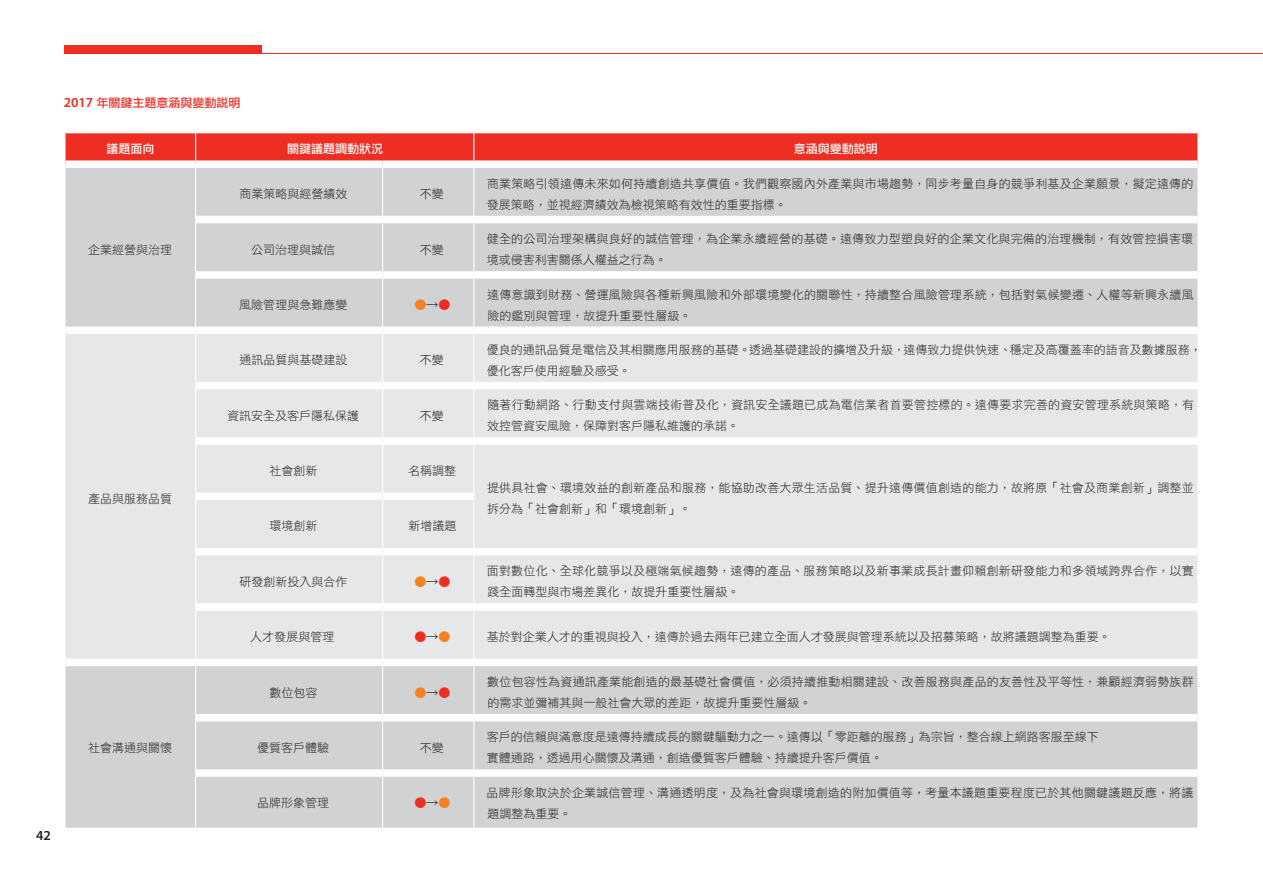
<style>
.page{position:relative;width:1263px;height:893px;background:#fff}
.page>*{position:absolute;margin:0;border:0;box-sizing:border-box;transform-origin:0 0}
.t1{font:600 13.8px "Myriad Pro";color:#231f20}
.t2{font:12px/21px "DF Li Hei Std W3";letter-spacing:.01em;color:#231f20}
.t3{font:12px "DF Li Hei Std W5";color:#fff}
.t4{font:12px "DF Li Hei Std W5";color:#ee2e22}
.t5{font:12px "DF Li Hei Std W3";color:#f58220}
.t6{font:12px "DF Li Hei Std W3";color:#ee2e22}
.s1{font-family:"Myriad Pro";font-weight:600;font-size:13.8px}
.s2{color:#231f20}
.s3{color:#ee2e22}
.s4{color:#f58220}
</style>
<div class="page">
<hr style="left:64px;top:53px;width:1199px;height:1px;background:#ee2e22">
<div style="left:64px;top:45px;width:197px;height:8px;background:#ee2e22"></div>
<div style="left:66px;top:168px;width:1131px;height:660px;background:#d1d2d4"></div>
<div style="left:66px;top:334px;width:1131px;height:325px;background:#e6e7e9"></div>
<hr style="left:195px;top:168px;width:1px;height:52px;background:#fff">
<hr style="left:195px;top:220px;width:1px;height:55px;background:#fff">
<hr style="left:195px;top:275px;width:1px;height:51px;background:#fff">
<hr style="left:195px;top:334px;width:1px;height:52px;background:#fff">
<hr style="left:195px;top:386px;width:1px;height:55px;background:#fff">
<hr style="left:195px;top:441px;width:1px;height:55px;background:#fff">
<hr style="left:195px;top:496px;width:1px;height:56px;background:#fff">
<hr style="left:195px;top:552px;width:1px;height:55px;background:#fff">
<hr style="left:195px;top:607px;width:1px;height:52px;background:#fff">
<hr style="left:195px;top:666px;width:1px;height:52px;background:#fff">
<hr style="left:195px;top:718px;width:1px;height:55px;background:#fff">
<hr style="left:195px;top:773px;width:1px;height:55px;background:#fff">
<div style="left:65px;top:133px;width:1133px;height:31px;background:#ee2e22"></div>
<hr style="left:382px;top:168px;width:1px;height:48px;background:#fff">
<hr style="left:473px;top:168px;width:1px;height:48px;background:#fff">
<hr style="left:382px;top:223px;width:1px;height:48px;background:#fff">
<hr style="left:473px;top:223px;width:1px;height:48px;background:#fff">
<hr style="left:382px;top:279px;width:1px;height:47px;background:#fff">
<hr style="left:473px;top:279px;width:1px;height:47px;background:#fff">
<hr style="left:382px;top:334px;width:1px;height:48px;background:#fff">
<hr style="left:473px;top:334px;width:1px;height:48px;background:#fff">
<hr style="left:382px;top:389px;width:1px;height:48px;background:#fff">
<hr style="left:473px;top:389px;width:1px;height:48px;background:#fff">
<hr style="left:382px;top:445px;width:1px;height:48px;background:#fff">
<hr style="left:473px;top:445px;width:1px;height:51px;background:#fff">
<hr style="left:382px;top:500px;width:1px;height:48px;background:#fff">
<hr style="left:473px;top:496px;width:1px;height:52px;background:#fff">
<hr style="left:382px;top:555px;width:1px;height:48px;background:#fff">
<hr style="left:473px;top:555px;width:1px;height:48px;background:#fff">
<hr style="left:382px;top:611px;width:1px;height:48px;background:#fff">
<hr style="left:473px;top:611px;width:1px;height:48px;background:#fff">
<hr style="left:382px;top:666px;width:1px;height:48px;background:#fff">
<hr style="left:473px;top:666px;width:1px;height:48px;background:#fff">
<hr style="left:382px;top:721px;width:1px;height:48px;background:#fff">
<hr style="left:473px;top:721px;width:1px;height:48px;background:#fff">
<hr style="left:382px;top:777px;width:1px;height:51px;background:#fff">
<hr style="left:473px;top:777px;width:1px;height:51px;background:#fff">
<div style="left:66px;top:160px;width:130px;height:8px;background:#fff"></div>
<div style="left:196px;top:160px;width:187px;height:8px;background:#fff"></div>
<div style="left:383px;top:160px;width:91px;height:8px;background:#fff"></div>
<div style="left:474px;top:160px;width:723px;height:8px;background:#fff"></div>
<div style="left:196px;top:216px;width:187px;height:7px;background:#fff"></div>
<div style="left:383px;top:216px;width:91px;height:7px;background:#fff"></div>
<div style="left:474px;top:216px;width:723px;height:7px;background:#fff"></div>
<div style="left:196px;top:382px;width:187px;height:7px;background:#fff"></div>
<div style="left:383px;top:382px;width:91px;height:7px;background:#fff"></div>
<div style="left:474px;top:382px;width:723px;height:7px;background:#fff"></div>
<div style="left:196px;top:437px;width:187px;height:8px;background:#fff"></div>
<div style="left:383px;top:437px;width:91px;height:8px;background:#fff"></div>
<div style="left:474px;top:437px;width:723px;height:8px;background:#fff"></div>
<div style="left:196px;top:603px;width:187px;height:8px;background:#fff"></div>
<div style="left:383px;top:603px;width:91px;height:8px;background:#fff"></div>
<div style="left:474px;top:603px;width:723px;height:8px;background:#fff"></div>
<div style="left:66px;top:659px;width:130px;height:7px;background:#fff"></div>
<div style="left:196px;top:659px;width:187px;height:7px;background:#fff"></div>
<div style="left:383px;top:659px;width:91px;height:7px;background:#fff"></div>
<div style="left:474px;top:659px;width:723px;height:7px;background:#fff"></div>
<div style="left:196px;top:271px;width:187px;height:8px;background:#fff"></div>
<div style="left:383px;top:271px;width:91px;height:8px;background:#fff"></div>
<div style="left:474px;top:271px;width:723px;height:8px;background:#fff"></div>
<div style="left:66px;top:326px;width:130px;height:8px;background:#fff"></div>
<div style="left:196px;top:326px;width:187px;height:8px;background:#fff"></div>
<div style="left:383px;top:326px;width:91px;height:8px;background:#fff"></div>
<div style="left:474px;top:326px;width:723px;height:8px;background:#fff"></div>
<div style="left:196px;top:493px;width:187px;height:7px;background:#fff"></div>
<div style="left:383px;top:493px;width:90px;height:7px;background:#fff"></div>
<div style="left:196px;top:548px;width:187px;height:7px;background:#fff"></div>
<div style="left:383px;top:548px;width:91px;height:7px;background:#fff"></div>
<div style="left:474px;top:548px;width:723px;height:7px;background:#fff"></div>
<div style="left:196px;top:714px;width:187px;height:7px;background:#fff"></div>
<div style="left:383px;top:714px;width:91px;height:7px;background:#fff"></div>
<div style="left:474px;top:714px;width:723px;height:7px;background:#fff"></div>
<div style="left:196px;top:769px;width:187px;height:8px;background:#fff"></div>
<div style="left:383px;top:769px;width:91px;height:8px;background:#fff"></div>
<div style="left:474px;top:769px;width:723px;height:8px;background:#fff"></div>
<p class="t1" style="left:36px;top:826px;width:16px">42</p>
<p class="t4" style="left:64px;top:97px;width:178px"><span class="s1">2017</span> 年關鍵主題意涵與變動說明</p>
<p class="t3" style="left:106px;top:142px;width:49px">議題面向</p>
<p class="t3" style="left:287px;top:142px;width:97px">關鍵議題調動狀況</p>
<p class="t3" style="left:794px;top:142px;width:85px">意涵與變動說明</p>
<p class="t2" style="left:88px;top:239px;width:85px">企業經營與治理</p>
<p class="t2" style="left:88px;top:488px;width:85px">產品與服務品質</p>
<p class="t2" style="left:88px;top:737px;width:85px">社會溝通與關懷</p>
<p class="t2" style="left:239px;top:183px;width:109px">商業策略與經營績效</p>
<p class="t2" style="left:420px;top:183px;width:25px">不變</p>
<p class="t2" style="left:487px;top:173px;width:708px">商業策略引領遠傳未來如何持續創造共享價值。我們觀察國內外產業與市場趨勢，同步考量自身的競爭利基及企業願景，擬定遠傳的發展策略，並視經濟績效為檢視策略有效性的重要指標。</p>
<p class="t2" style="left:251px;top:239px;width:85px">公司治理與誠信</p>
<p class="t2" style="left:420px;top:239px;width:25px">不變</p>
<p class="t2" style="left:487px;top:228px;width:708px">健全的公司治理架構與良好的誠信管理，為企業永續經營的基礎。遠傳致力型塑良好的企業文化與完備的治理機制，有效管控損害環境或侵害利害關係人權益之行為。</p>
<p class="t2" style="left:239px;top:294px;width:109px">風險管理與急難應變</p>
<p class="t5" style="left:414px;top:298px;width:37px">●<span class="s2">→</span><span class="s3">●</span></p>
<p class="t2" style="left:487px;top:284px;width:708px">遠傳意識到財務、營運風險與各種新興風險和外部環境變化的關聯性，持續整合風險管理系統，包括對氣候變遷、人權等新興永續風險的鑑別與管理，故提升重要性層級。</p>
<p class="t2" style="left:239px;top:349px;width:109px">通訊品質與基礎建設</p>
<p class="t2" style="left:420px;top:349px;width:25px">不變</p>
<p class="t2" style="left:487px;top:339px;width:716px">優良的通訊品質是電信及其相關應用服務的基礎。透過基礎建設的擴增及升級，遠傳致力提供快速、穩定及高覆蓋率的語音及數據服務，優化客戶使用經驗及感受。</p>
<p class="t2" style="left:227px;top:405px;width:133px">資訊安全及客戶隱私保護</p>
<p class="t2" style="left:420px;top:405px;width:25px">不變</p>
<p class="t2" style="left:487px;top:394px;width:709px">隨著行動網路、行動支付與雲端技術普及化，資訊安全議題已成為電信業者首要管控標的。遠傳要求完善的資安管理系統與策略，有效控管資安風險，保障對客戶隱私維護的承諾。</p>
<p class="t2" style="left:269px;top:460px;width:49px">社會創新</p>
<p class="t2" style="left:408px;top:460px;width:49px">名稱調整</p>
<p class="t2" style="left:487px;top:477px;width:708px">提供具社會、環境效益的創新產品和服務，能協助改善大眾生活品質、提升遠傳價值創造的能力，故將原「社會及商業創新」調整並拆分為「社會創新」和「環境創新」。</p>
<p class="t2" style="left:269px;top:515px;width:49px">環境創新</p>
<p class="t2" style="left:409px;top:515px;width:49px">新增議題</p>
<p class="t2" style="left:239px;top:571px;width:109px">研發創新投入與合作</p>
<p class="t5" style="left:414px;top:575px;width:37px">●<span class="s2">→</span><span class="s3">●</span></p>
<p class="t2" style="left:487px;top:560px;width:708px">面對數位化、全球化競爭以及極端氣候趨勢，遠傳的產品、服務策略以及新事業成長計畫仰賴創新研發能力和多領域跨界合作，以實踐全面轉型與市場差異化，故提升重要性層級。</p>
<p class="t2" style="left:250px;top:626px;width:85px">人才發展與管理</p>
<p class="t6" style="left:414px;top:630px;width:37px">●<span class="s2">→</span><span class="s4">●</span></p>
<p class="t2" style="left:487px;top:626px;width:626px">基於對企業人才的重視與投入，遠傳於過去兩年已建立全面人才發展與管理系統以及招募策略，故將議題調整為重要。</p>
<p class="t2" style="left:270px;top:681px;width:49px">數位包容</p>
<p class="t5" style="left:414px;top:686px;width:37px">●<span class="s2">→</span><span class="s3">●</span></p>
<p class="t2" style="left:487px;top:671px;width:708px">數位包容性為資通訊產業能創造的最基礎社會價值，必須持續推動相關建設、改善服務與產品的友善性及平等性，兼顧經濟弱勢族群的需求並彌補其與一般社會大眾的差距，故提升重要性層級。</p>
<p class="t2" style="left:257px;top:737px;width:73px">優質客戶體驗</p>
<p class="t2" style="left:420px;top:737px;width:25px">不變</p>
<p class="t2" style="left:487px;top:726px;width:613px">客戶的信賴與滿意度是遠傳持續成長的關鍵驅動力之一。遠傳以「零距離的服務」為宗旨，整合線上網路客服至線下實體通路，透過用心關懷及溝通，創造優質客戶體驗、持續提升客戶價值。</p>
<p class="t2" style="left:257px;top:792px;width:73px">品牌形象管理</p>
<p class="t6" style="left:414px;top:796px;width:37px">●<span class="s2">→</span><span class="s4">●</span></p>
<p class="t2" style="left:487px;top:782px;width:708px">品牌形象取決於企業誠信管理、溝通透明度，及為社會與環境創造的附加價值等，考量本議題重要程度已於其他關鍵議題反應，將議題調整為重要。</p>
</div>
